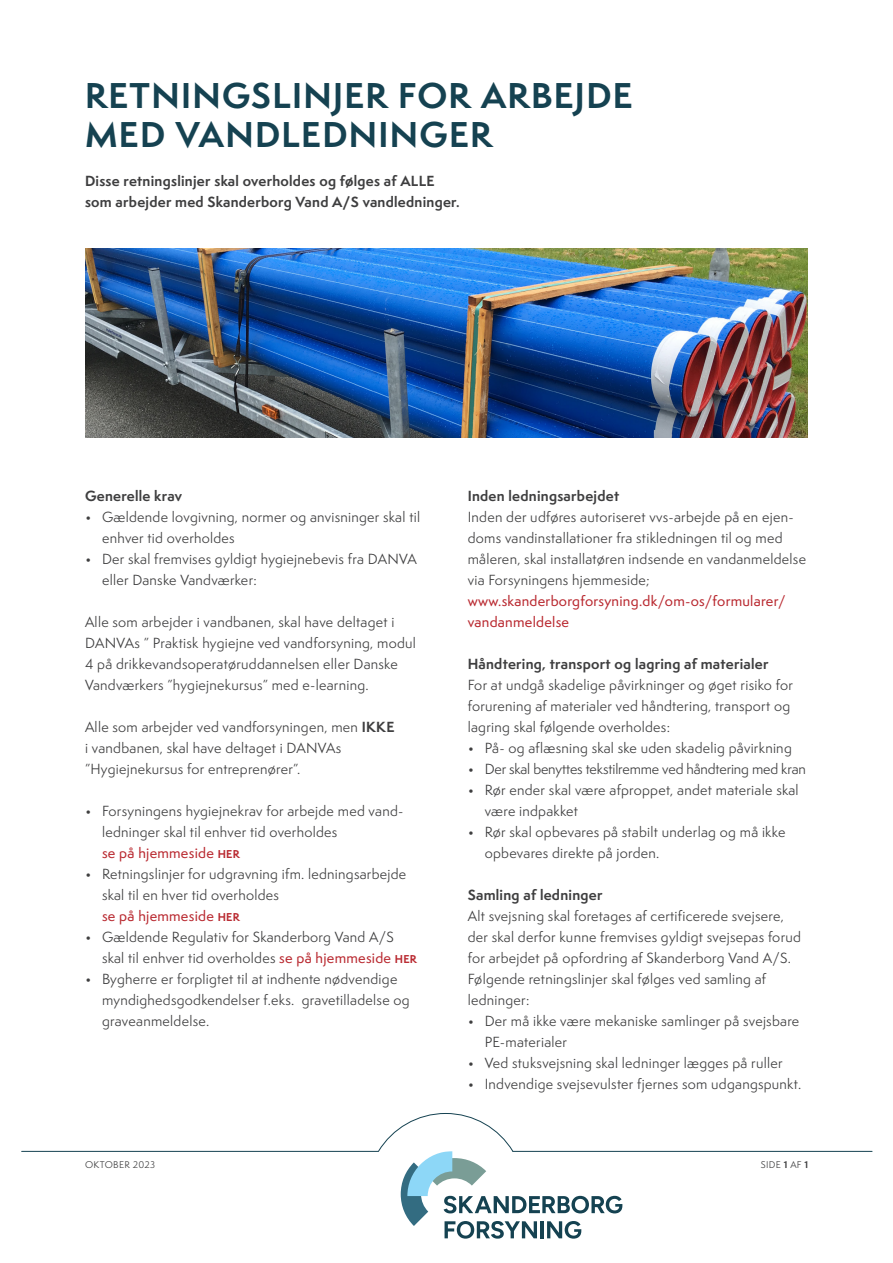
<style>
.page{position:relative;width:893px;height:1263px;background:#fff}
.page>*{position:absolute;margin:0;border:0;box-sizing:border-box;transform-origin:0 0}
.H1_Overskrift_Forsid{font:700 33px/39px "Semplicita Pro";letter-spacing:.04em;color:#154251}
.H4_Brødtekst{font:13.5px/21px "Semplicita Pro";letter-spacing:.02em;color:#3e3e3f}
.H3_Manchet{font:700 13.5px/21px "Semplicita Pro";letter-spacing:.02em;color:#3e3e3f}
.H4_Brødtekst-2{font:700 13.5px "Semplicita Pro";letter-spacing:.02em;color:#3e3e3f}
.H4_Brødtekst-3{font:500 13.5px/21px "Semplicita Pro";letter-spacing:.02em;color:#b92930}
.H4_Brødtekst-4{font:13.5px "Semplicita Pro";letter-spacing:-.01em;color:#3e3e3f}
.t1{font:9px "Semplicita Pro";letter-spacing:.04em;color:#3e3e3f}
.s1{font-weight:700}
.s2{font-weight:500;color:#b92930}
.s3{font-weight:700;font-size:10.5px;color:#b92930}
.s4{font-weight:700;font-size:10.5px}
</style>
<div class="page">
<svg style="left:377px;top:1113px;width:245px;height:125px"></svg>
<hr style="left:513px;top:1151px;width:359px;height:1px;background:#154251">
<hr style="left:22px;top:1151px;width:356px;height:1px;background:#154251">
<img style="left:85px;top:249px;width:723px;height:189px">
<h1 class="H1_Overskrift_Forsid" style="left:85px;top:75px;width:549px">RETNINGSLINJER FOR ARBEJDE<br>MED VANDLEDNINGER</h1>
<h3 class="H3_Manchet" style="left:85px;top:170px;width:376px">Disse retningslinjer skal overholdes og følges af ALLE som arbejder med Skanderborg Vand A/S vandledninger.</h3>
<h4 class="H4_Brødtekst-2" style="left:85px;top:485px;width:99px">Generelle krav</h4>
<h4 class="H4_Brødtekst" style="left:102px;top:506px;width:320px;text-indent:-17px">• Gældende lovgivning, normer og anvisninger skal til enhver tid overholdes</h4>
<h4 class="H4_Brødtekst" style="left:102px;top:548px;width:316px;text-indent:-17px">• Der skal fremvises gyldigt hygiejnebevis fra DANVA eller Danske Vandværker:</h4>
<h4 class="H4_Brødtekst" style="left:85px;top:611px;width:332px">Alle som arbejder i vandbanen, skal have deltaget i DANVAs ” Praktisk hygiejne ved vandforsyning, modul 4 på drikkevandsoperatøruddannelsen eller Danske Vandværkers ”hygiejnekursus” med e-learning.</h4>
<h4 class="H4_Brødtekst" style="left:85px;top:716px;width:311px">Alle som arbejder ved vandforsyningen, men <span class="s1">IKKE </span>i vandbanen, skal have deltaget i DANVAs ”Hygiejnekursus for entreprenører”.</h4>
<h4 class="H4_Brødtekst" style="left:102px;top:800px;width:303px;text-indent:-17px">• Forsyningens hygiejnekrav for arbejde med vand&shy;ledninger skal til enhver tid overholdes<br><span class="s2">se på hjemmeside</span> <span class="s3">HER</span></h4>
<h4 class="H4_Brødtekst" style="left:102px;top:863px;width:306px;text-indent:-17px">• Retningslinjer for udgravning ifm. ledningsarbejde skal til en hver tid overholdes</h4>
<h4 class="H4_Brødtekst-3" style="left:102px;top:905px;width:139px">se på hjemmeside <span class="s4">HER</span></h4>
<h4 class="H4_Brødtekst" style="left:102px;top:926px;width:316px;text-indent:-17px">• Gældende Regulativ for Skanderborg Vand A/S skal til enhver tid overholdes <span class="s2">se på hjemmeside</span> <span class="s3">HER</span></h4>
<h4 class="H4_Brødtekst" style="left:102px;top:968px;width:309px;text-indent:-17px">• Bygherre er forpligtet til at indhente nødvendige myndighedsgodkendelser f.eks. gravetilladelse og graveanmeldelse.</h4>
<h4 class="H4_Brødtekst-2" style="left:468px;top:485px;width:153px">Inden ledningsarbejdet</h4>
<h4 class="H4_Brødtekst" style="left:468px;top:506px;width:340px">Inden der udføres autoriseret vvs-arbejde på en ejen&shy;doms vandinstallationer fra stikledningen til og med måleren, skal installatøren indsende en vandanmeldelse via Forsyningens hjemmeside;</h4>
<h4 class="H4_Brødtekst-3" style="left:468px;top:590px;width:319px">www.skanderborgforsyning.dk/om-os/formularer/ vandanmeldelse</h4>
<h4 class="H4_Brødtekst-2" style="left:468px;top:653px;width:302px">Håndtering, transport og lagring af materialer</h4>
<h4 class="H4_Brødtekst" style="left:468px;top:674px;width:327px">For at undgå skadelige påvirkninger og øget risiko for forurening af materialer ved håndtering, transport og lagring skal følgende overholdes:</h4>
<h4 class="H4_Brødtekst" style="left:468px;top:737px;width:326px">• På- og aflæsning skal ske uden skadelig påvirkning</h4>
<h4 class="H4_Brødtekst-4" style="left:468px;top:759px;width:340px">• Der skal benyttes tekstilremme ved håndtering med kran</h4>
<h4 class="H4_Brødtekst" style="left:485px;top:779px;width:315px;text-indent:-17px">• Rør ender skal være afproppet, andet materiale skal være indpakket</h4>
<h4 class="H4_Brødtekst" style="left:485px;top:821px;width:302px;text-indent:-17px">• Rør skal opbevares på stabilt underlag og må ikke opbevares direkte på jorden.</h4>
<h4 class="H4_Brødtekst-2" style="left:468px;top:884px;width:136px">Samling af ledninger</h4>
<h4 class="H4_Brødtekst" style="left:468px;top:905px;width:335px">Alt svejsning skal foretages af certificerede svejsere, der skal derfor kunne fremvises gyldigt svejsepas forud for arbejdet på opfordring af Skanderborg Vand A/S.</h4>
<h4 class="H4_Brødtekst" style="left:468px;top:968px;width:300px">Følgende retningslinjer skal følges ved samling af ledninger:</h4>
<h4 class="H4_Brødtekst" style="left:485px;top:1010px;width:316px;text-indent:-17px">• Der må ikke være mekaniske samlinger på svejsbare<br>PE-materialer</h4>
<h4 class="H4_Brødtekst" style="left:468px;top:1052px;width:316px">• Ved stuksvejsning skal ledninger lægges på ruller</h4>
<h4 class="H4_Brødtekst" style="left:468px;top:1073px;width:335px">• Indvendige svejsevulster fjernes som udgangspunkt.</h4>
<p class="t1" style="left:85px;top:1158px;width:72px">OKTOBER 2023</p>
<p class="t1" style="left:761px;top:1158px;width:49px">SIDE <span class="s1">1</span> AF <span class="s1">1</span></p>
</div>
